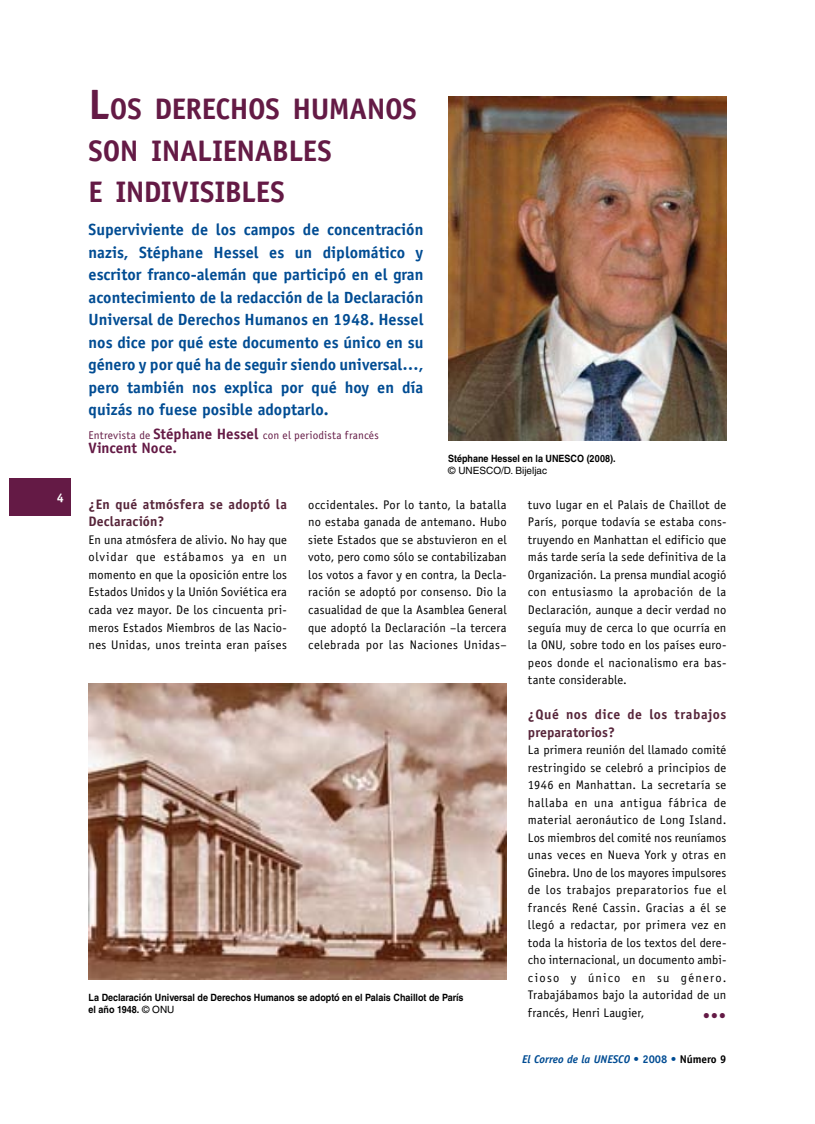
<style>
.page{position:relative;width:815px;height:1124px;background:#fff}
.page>*{position:absolute;margin:0;border:0;box-sizing:border-box;transform-origin:0 0}
.t1{font:700 29.75px/41.2px "Officina Sans Std";letter-spacing:-.015em;color:#641a45}
.t2{font:17.5px "Wingdings";color:#641a45}
.t3{font:700 16.25px/22.5px "Officina Sans";color:#004c93;text-align:justify}
.t4{font:700 15px "Officina Sans Std";color:#641a45}
.t5{font:700 13.75px/17.5px "Officina Sans";letter-spacing:.025em;color:#57253a}
.t6{font:12.5px/17.5px "Officina Sans Std";letter-spacing:.02em;color:#000;text-align:justify}
.t7{font:700 12.5px "Officina Sans";color:#fff}
.t8{font:11.25px "Officina Sans";letter-spacing:.015em;color:#641a45}
.t9{font:italic 700 11.25px "Officina Sans";color:#004c93}
.t10{font:700 10px/12px "Helvetica LT Std";color:#000;scale:.9 1}
.t11{font:10px "Helvetica LT Std";color:#000}
.s1{font-size:42.5px}
.s2{font-family:"Officina Sans Std";font-weight:700;font-size:15px}
.s3{font-weight:400}
.s4{font-style:normal}
.s5{font-style:normal;color:#000}
</style>
<div class="page">
<div style="left:10px;top:478px;width:61px;height:38px;background:#641a45"></div>
<img style="left:448px;top:97px;width:278px;height:343px">
<img style="left:89px;top:683px;width:418px;height:296px">
<p class="t7" style="left:57px;top:490px;width:8px">4</p>
<h1 class="t1" style="left:89px;top:88px;width:330px"><span class="s1">L</span>OS DERECHOS HUMANOS<br>SON INALIENABLES<br>E INDIVISIBLES</h1>
<p class="t3" style="left:89px;top:218px;width:336px">Superviviente de los campos de concentración nazis, Stéphane Hessel es un diplomático y escritor franco-alemán que participó en el gran acontecimiento de la redacción de la Declaración Universal de Derechos Humanos en 1948. Hessel nos dice por qué este documento es único en su género y por qué ha de seguir siendo universal…, pero también nos explica por qué hoy en día quizás no fuese posible adoptarlo.</p>
<p class="t8" style="left:89px;top:429px;width:292px">Entrevista de <span class="s2">Stéphane Hessel</span> con el periodista francés</p>
<p class="t4" style="left:89px;top:438px;width:90px">Vincent Noce.</p>
<p class="t10" style="left:448px;top:452px;width:187px">Stéphane Hessel en la UNESCO (2008).</p>
<p class="t11" style="left:448px;top:464px;width:100px">© UNESCO/D. Bijeljac</p>
<p class="t5" style="left:89px;top:495px;width:200px">¿En qué atmósfera se adoptó la<br>Declaración?</p>
<p class="t6" style="left:89px;top:531px;width:200px">En una atmósfera de alivio. No hay que olvidar que estábamos ya en un momento en que la oposición entre los Estados Unidos y la Unión Soviética era cada vez mayor. De los cincuenta pri&shy;meros Estados Miembros de las Nacio&shy;nes Unidas, unos treinta eran países</p>
<p class="t6" style="left:308px;top:496px;width:200px">occidentales. Por lo tanto, la batalla no estaba ganada de antemano. Hubo siete Estados que se abstuvieron en el voto, pero como sólo se contabilizaban los votos a favor y en contra, la Decla&shy;ración se adoptó por consenso. Dio la casualidad de que la Asamblea General que adoptó la Declaración –la tercera celebrada por las Naciones Unidas–</p>
<p class="t6" style="left:528px;top:496px;width:200px">tuvo lugar en el Palais de Chaillot de París, porque todavía se estaba cons&shy;truyendo en Manhattan el edificio que más tarde sería la sede definitiva de la Organización. La prensa mundial acogió con entusiasmo la aprobación de la Declaración, aunque a decir verdad no seguía muy de cerca lo que ocurría en la ONU, sobre todo en los países euro&shy;peos donde el nacionalismo era bas&shy;tante considerable.</p>
<p class="t5" style="left:528px;top:705px;width:200px">¿Qué nos dice de los trabajos preparatorios?</p>
<p class="t6" style="left:528px;top:741px;width:200px">La primera reunión del llamado comité restringido se celebró a principios de 1946 en Manhattan. La secretaría se hallaba en una antigua fábrica de material aeronáutico de Long Island.<br>Los miembros del comité nos reuníamos unas veces en Nueva York y otras en Ginebra. Uno de los mayores impulsores de los trabajos preparatorios fue el francés René Cassin. Gracias a él se llegó a redactar, por primera vez en toda la historia de los textos del dere&shy;cho internacional, un documento ambi&shy;cioso y único en su género.<br>Trabajábamos bajo la autoridad de un francés, Henri Laugier,</p>
<p class="t10" style="left:89px;top:991px;width:418px">La Declaración Universal de Derechos Humanos se adoptó en el Palais Chaillot de París el año 1948. <span class="s3">© ONU</span></p>
<h2 class="t2" style="left:702px;top:1005px;width:25px">•••</h2>
<p class="t9" style="left:522px;top:1051px;width:206px">El Correo de la UNESCO <span class="s4">• 2008 •</span> <span class="s5">Número 9</span></p>
</div>
